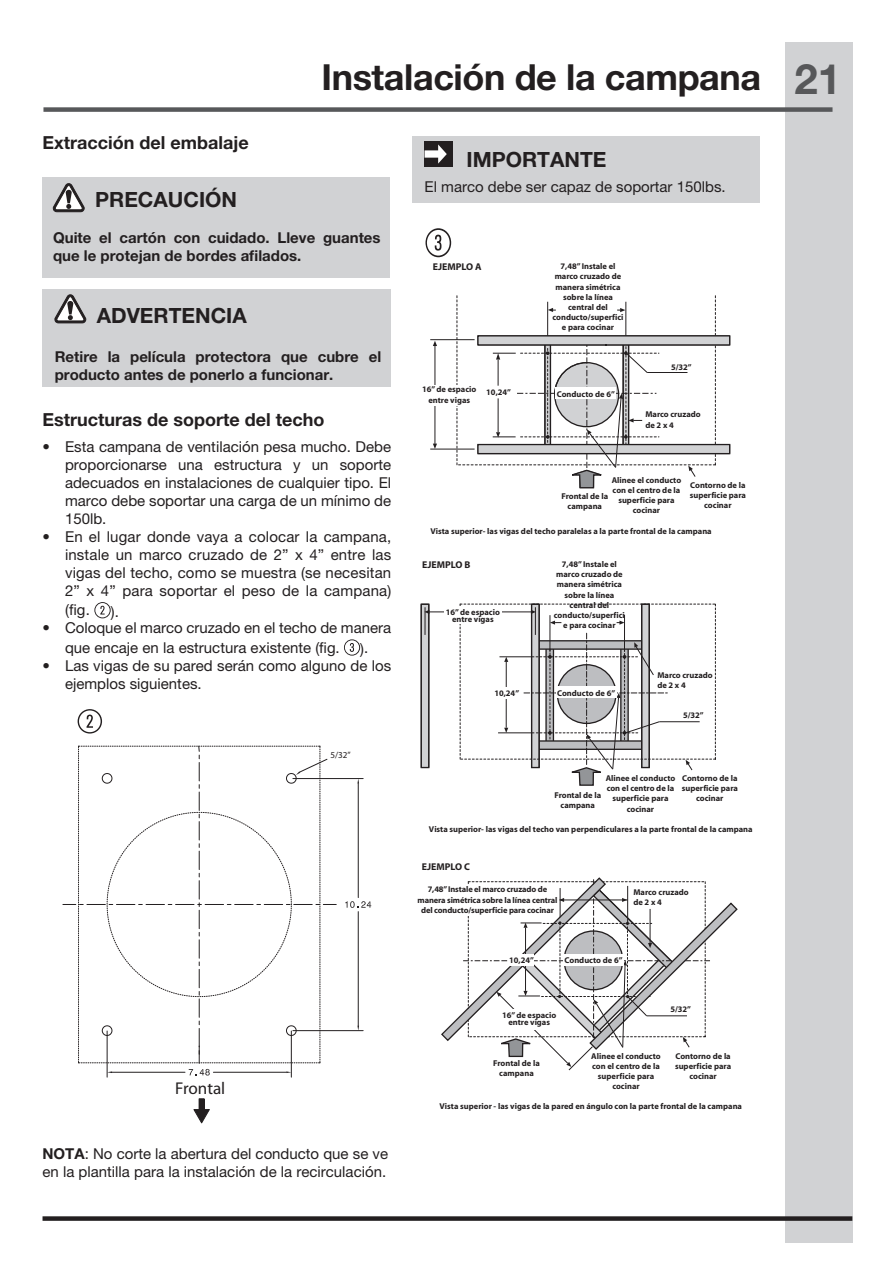
<style>
.page{position:relative;width:893px;height:1263px;background:#fff}
.page>*{position:absolute;margin:0;border:0;box-sizing:border-box;transform-origin:0 0}
.t1{font:700 42px "Helvetica Neue LT Pro";color:#57585a}
.Headline-01{font:700 36px "Helvetica Neue LT Pro";letter-spacing:-.01em;color:#231f20}
.t2{font:700 21px "Helvetica Neue LT Pro";color:#231f20}
.Headline-02{font:700 18px "Helvetica Neue LT Pro";color:#231f20}
.t3{font:17.1px "Myriad Pro";color:#231f20}
.Bulltet_points{font:15px/18px "Helvetica Neue LT Pro";color:#231f20}
.t4{font:700 15px/18px "Helvetica Neue LT Pro";color:#231f20}
.t5{font:700 9.9px "Myriad";color:#231f20}
.t6{font:9.15px "Myriad Pro";color:#231f20}
.t7{font:700 8.4px/10.2px "Myriad";color:#231f20;text-align:center}
.s1{font-weight:700}
</style>
<div class="page">
<div style="left:785px;top:42px;width:67px;height:1201px;background:#d1d2d4"></div>
<div style="left:43px;top:1216px;width:809px;height:5px;background:#231f20"></div>
<div style="left:43px;top:107px;width:789px;height:5px;background:#57585a"></div>
<div style="left:43px;top:177px;width:347px;height:101px;background:#d1d2d4"></div>
<svg style="left:53px;top:183px;width:32px;height:29px"></svg>
<div style="left:43px;top:289px;width:348px;height:98px;background:#d1d2d4"></div>
<svg style="left:55px;top:294px;width:31px;height:29px"></svg>
<svg style="left:94px;top:602px;width:17px;height:16px"></svg>
<svg style="left:344px;top:639px;width:16px;height:17px"></svg>
<hr style="left:293px;top:778px;width:70px;height:1px;background:#231f20">
<hr style="left:293px;top:1030px;width:70px;height:1px;background:#231f20">
<hr style="left:358px;top:783px;width:1px;height:114px;background:#231f20">
<hr style="left:358px;top:911px;width:1px;height:115px;background:#231f20">
<svg style="left:345px;top:901px;width:26px;height:7px"></svg>
<hr style="left:291px;top:1031px;width:1px;height:46px;background:#231f20">
<hr style="left:107px;top:1031px;width:1px;height:46px;background:#231f20">
<hr style="left:213px;top:1072px;width:73px;height:1px;background:#231f20">
<hr style="left:112px;top:1072px;width:73px;height:1px;background:#231f20">
<svg style="left:189px;top:1069px;width:21px;height:7px"></svg>
<svg style="left:63px;top:746px;width:273px;height:317px"></svg>
<svg style="left:193px;top:1108px;width:17px;height:15px"></svg>
<div style="left:199px;top:1099px;width:5px;height:15px;background:#231f20"></div>
<div style="left:199px;top:1098px;width:6px;height:16px;border:1px solid #231f20"></div>
<div style="left:412px;top:136px;width:348px;height:67px;background:#d1d2d4"></div>
<div style="left:425px;top:141px;width:28px;height:26px;background:#231f20"></div>
<svg style="left:425px;top:144px;width:22px;height:20px"></svg>
<div style="left:641px;top:603px;width:9px;height:165px;border:1px solid #231f20"></div>
<div style="left:531px;top:603px;width:9px;height:165px;border:1px solid #231f20"></div>
<hr style="left:430px;top:339px;width:45px;height:1px;background:#231f20">
<hr style="left:430px;top:449px;width:45px;height:1px;background:#231f20">
<hr style="left:435px;top:346px;width:1px;height:98px;background:#231f20">
<svg style="left:433px;top:341px;width:4px;height:5px"></svg>
<svg style="left:433px;top:444px;width:4px;height:5px"></svg>
<div style="left:478px;top:336px;width:252px;height:9px;background:#d1d2d4"></div>
<div style="left:477px;top:335px;width:253px;height:11px;border:1px solid #231f20"></div>
<div style="left:478px;top:444px;width:252px;height:10px;background:#d1d2d4"></div>
<div style="left:477px;top:444px;width:253px;height:10px;border:1px solid #231f20"></div>
<div style="left:416px;top:385px;width:55px;height:21px;background:#fff"></div>
<svg style="left:457px;top:296px;width:259px;height:193px"></svg>
<svg style="left:421px;top:604px;width:295px;height:182px"></svg>
<hr style="left:659px;top:721px;width:41px;height:1px;background:#231f20">
<svg style="left:441px;top:877px;width:297px;height:194px"></svg>
<hr style="left:647px;top:1015px;width:40px;height:1px;background:#231f20">
<div style="left:556px;top:388px;width:60px;height:11px;background:#fff"></div>
<div style="left:556px;top:687px;width:60px;height:11px;background:#fff"></div>
<div style="left:563px;top:954px;width:61px;height:11px;background:#fff"></div>
<svg style="left:425px;top:228px;width:26px;height:29px"></svg>
<svg style="left:77px;top:709px;width:25px;height:24px"></svg>
<p class="Headline-01" style="left:321px;top:54px;width:441px">Instalación de la campana</p>
<p class="Headline-02" style="left:43px;top:131px;width:208px">Extracción del embalaje</p>
<p class="t2" style="left:95px;top:187px;width:143px">PRECAUCIÓN</p>
<p class="t4" style="left:53px;top:229px;width:329px">Quite el cartón con cuidado. Lleve guantes que le protejan de bordes afilados.</p>
<p class="t2" style="left:97px;top:303px;width:152px">ADVERTENCIA</p>
<p class="t4" style="left:55px;top:347px;width:328px">Retire la película protectora que cubre el producto antes de ponerlo a funcionar.</p>
<p class="Headline-02" style="left:43px;top:408px;width:284px">Estructuras de soporte del techo</p>
<p class="Bulltet_points" style="left:65px;top:437px;width:328px;text-align:justify;text-indent:-22px">• Esta campana de ventilación pesa mucho. Debe proporcionarse una estructura y un soporte adecuados en instalaciones de cualquier tipo. El marco debe soportar una carga de un mínimo de 150lb.</p>
<p class="Bulltet_points" style="left:65px;top:527px;width:328px;text-align:justify;text-indent:-22px">• En el lugar donde vaya a colocar la campana, instale un marco cruzado de 2” x 4” entre las vigas del techo, como se muestra (se necesitan 2” x 4” para soportar el peso de la campana) (fig.</p>
<p class="Bulltet_points" style="left:111px;top:602px;width:10px">).</p>
<p class="Bulltet_points" style="left:65px;top:618px;width:328px;line-height:19.2px;text-indent:-22px">• Coloque el marco cruzado en el techo de manera que encaje en la estructura existente (fig.</p>
<p class="Bulltet_points" style="left:360px;top:639px;width:10px">).</p>
<p class="Bulltet_points" style="left:65px;top:656px;width:328px;text-indent:-22px">• Las vigas de su pared serán como alguno de los ejemplos siguientes.</p>
<p class="t6" style="left:330px;top:750px;width:22px">5/32”</p>
<p class="t3" style="left:175px;top:1077px;width:52px">Frontal</p>
<p class="Bulltet_points" style="left:43px;top:1145px;width:347px"><span class="s1">NOTA</span>: No corte la abertura del conducto que se ve en la plantilla para la instalación de la recirculación.</p>
<p class="t2" style="left:467px;top:146px;width:141px">IMPORTANTE</p>
<p class="Bulltet_points" style="left:425px;top:178px;width:303px">El marco debe ser capaz de soportar 150lbs.</p>
<p class="t5" style="left:433px;top:262px;width:50px">EJEMPLO A</p>
<p class="t7" style="left:552px;top:262px;width:73px">7,48” Instale el marco cruzado de manera simétrica sobre la línea central del conducto/superfici e para cocinar</p>
<p class="t7" style="left:422px;top:385px;width:56px">16” de espacio entre vigas</p>
<p class="t7" style="left:486px;top:387px;width:26px">10,24”</p>
<p class="t7" style="left:557px;top:389px;width:59px">Conducto de 6”</p>
<p class="t7" style="left:671px;top:362px;width:22px">5/32”</p>
<p class="t7" style="left:645px;top:410px;width:57px;text-align:left">Marco cruzado de 2 x 4</p>
<p class="t7" style="left:612px;top:475px;width:71px">Alinee el conducto con el centro de la superficie para cocinar</p>
<p class="t7" style="left:690px;top:480px;width:58px">Contorno de la superficie para cocinar</p>
<p class="t7" style="left:561px;top:491px;width:48px">Frontal de la campana</p>
<p class="t7" style="left:430px;top:526px;width:283px">Vista superior- las vigas del techo paralelas a la parte frontal de la campana</p>
<p class="t5" style="left:422px;top:560px;width:50px">EJEMPLO B</p>
<p class="t7" style="left:446px;top:609px;width:56px;line-height:7.1px">16” de espacio entre vigas</p>
<p class="t7" style="left:494px;top:688px;width:26px">10,24”</p>
<p class="t7" style="left:554px;top:559px;width:73px">7,48” Instale el marco cruzado de manera simétrica sobre la línea central del conducto/superfici e para cocinar</p>
<p class="t7" style="left:557px;top:688px;width:59px">Conducto de 6”</p>
<p class="t7" style="left:657px;top:670px;width:57px;text-align:left">Marco cruzado de 2 x 4</p>
<p class="t7" style="left:683px;top:711px;width:22px">5/32”</p>
<p class="t7" style="left:606px;top:773px;width:71px">Alinee el conducto con el centro de la superficie para cocinar</p>
<p class="t7" style="left:682px;top:773px;width:58px">Contorno de la superficie para cocinar</p>
<p class="t7" style="left:554px;top:790px;width:48px">Frontal de la campana</p>
<p class="t7" style="left:429px;top:824px;width:325px">Vista superior- las vigas del techo van perpendiculares a la parte frontal de la campana</p>
<p class="t5" style="left:422px;top:862px;width:50px">EJEMPLO C</p>
<p class="t7" style="left:418px;top:885px;width:141px">7,48” Instale el marco cruzado de manera simétrica sobre la línea central del conducto/superficie para cocinar</p>
<p class="t7" style="left:633px;top:887px;width:57px;text-align:left">Marco cruzado de 2 x 4</p>
<p class="t7" style="left:509px;top:955px;width:26px">10,24”</p>
<p class="t7" style="left:565px;top:955px;width:59px">Conducto de 6”</p>
<p class="t7" style="left:502px;top:1012px;width:56px;line-height:7.1px">16” de espacio entre vigas</p>
<p class="t7" style="left:670px;top:1004px;width:22px">5/32”</p>
<p class="t7" style="left:493px;top:1058px;width:48px">Frontal de la campana</p>
<p class="t7" style="left:591px;top:1051px;width:71px">Alinee el conducto con el centro de la superficie para cocinar</p>
<p class="t7" style="left:675px;top:1051px;width:58px">Contorno de la superficie para cocinar</p>
<p class="t7" style="left:440px;top:1101px;width:304px">Vista superior - las vigas de la pared en ángulo con la parte frontal de la campana</p>
<h1 class="t1" style="left:794px;top:53px;width:48px">21</h1>
</div>
